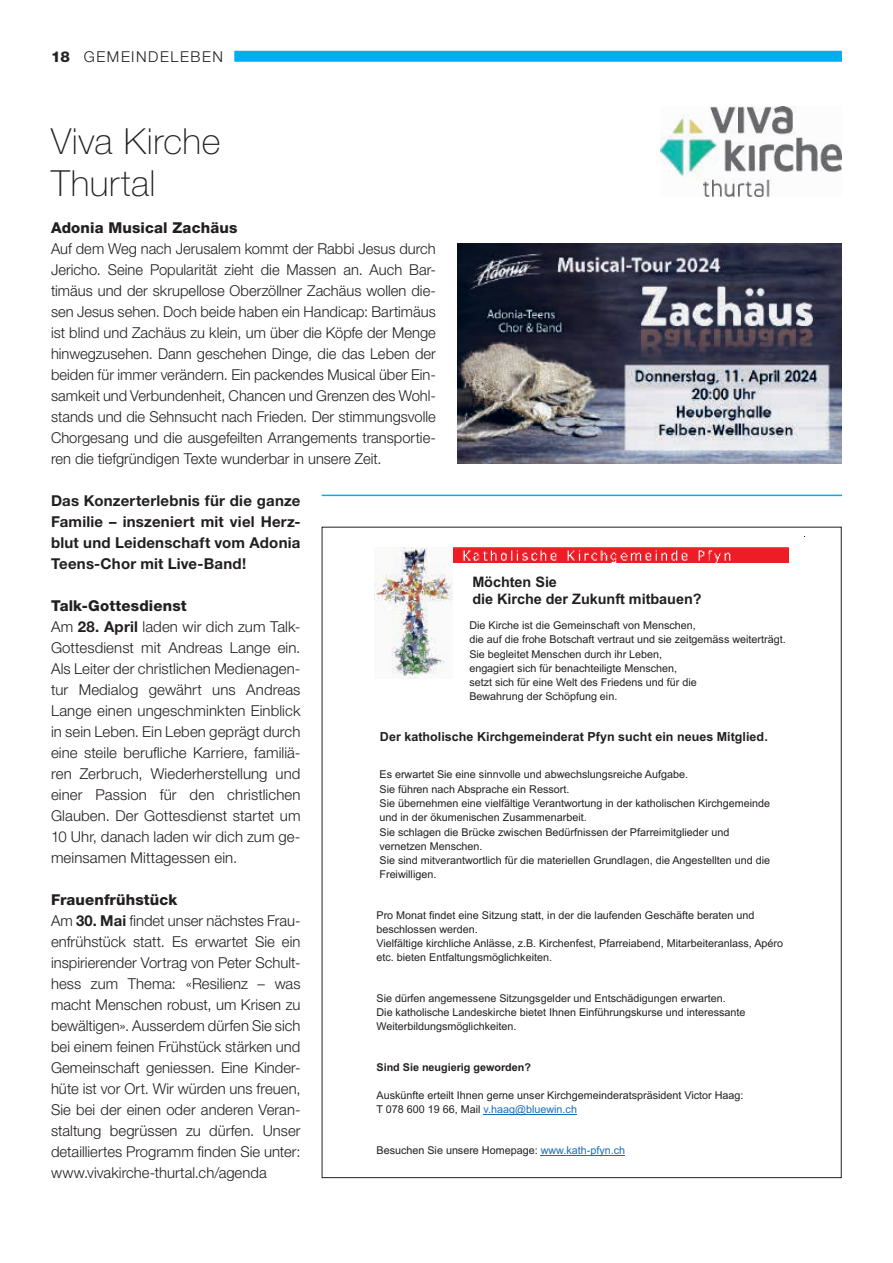
<style>
.page{position:relative;width:893px;height:1263px;background:#fff}
.page>*{position:absolute;margin:0;border:0;box-sizing:border-box;transform-origin:0 0}
.t1{font:100 36px/42px "Helvetica Neue LT Std";letter-spacing:.015em;color:#231f20}
.t2{font:300 15px/21px "Helvetica Neue LT Std";letter-spacing:.005em;color:#231f20}
.t3{font:700 15px/21px "Helvetica Neue LT Std";letter-spacing:.015em;color:#231f20;text-align:justify}
.t4{font:800 15px "Helvetica Neue LT Std";letter-spacing:.01em;color:#231f20}
.t5{font:300 15px "Helvetica Neue LT Std";letter-spacing:.105em;color:#231f20}
.t6{font:700 14.4px/16.6px "Arial";letter-spacing:-.005em;color:#231f20}
.t7{font:700 12.45px "Arial";letter-spacing:.005em;color:#231f20}
.t8{font:10.8px/14.2px "Arial";color:#231f20}
.t9{font:700 10.8px "Arial";color:#231f20}
.s1{font-weight:800}
.s2{font-weight:700}
.s3{color:#196db7}
</style>
<div class="page">
<div style="left:234px;top:51px;width:608px;height:11px;background:#00aeef"></div>
<img style="left:660px;top:107px;width:182px;height:89px">
<img style="left:457px;top:243px;width:385px;height:221px">
<img style="left:453px;top:548px;width:335px;height:15px">
<img style="left:374px;top:547px;width:79px;height:132px">
<hr style="left:484px;top:1114px;width:93px;height:1px;background:#196db7">
<hr style="left:541px;top:1155px;width:84px;height:1px;background:#196db7">
<hr style="left:322px;top:495px;width:520px;height:1px;background:#00aeef">
<p class="t5" style="left:51px;top:47px;width:173px"><span class="s1">18</span> GEMEINDELEBEN</p>
<h1 class="t1" style="left:51px;top:120px;width:171px">Viva Kirche<br>Thurtal</h1>
<p class="t4" style="left:51px;top:219px;width:188px">Adonia Musical Zachäus</p>
<p class="t2" style="left:51px;top:238px;width:386px;text-align:justify">Auf dem Weg nach Jerusalem kommt der Rabbi Jesus durch Jericho. Seine Popularität zieht die Massen an. Auch Bar&shy;timäus und der skrupellose Oberzöllner Zachäus wollen die&shy;sen Jesus sehen. Doch beide haben ein Handicap: Bartimäus ist blind und Zachäus zu klein, um über die Köpfe der Menge hinwegzusehen. Dann geschehen Dinge, die das Leben der beiden für immer verändern. Ein packendes Musical über Ein&shy;samkeit und Verbundenheit, Chancen und Grenzen des Wohl&shy;stands und die Sehnsucht nach Frieden. Der stimmungsvolle Chorgesang und die ausgefeilten Arrangements transportie&shy;ren die tiefgründigen Texte wunderbar in unsere Zeit.</p>
<p class="t3" style="left:51px;top:490px;width:251px">Das Konzerterlebnis für die ganze Familie – inszeniert mit viel Herz&shy;blut und Leidenschaft vom Adonia Teens-Chor mit Live-Band!</p>
<p class="t2" style="left:51px;top:595px;width:251px"><span class="s1">Talk-Gottesdienst<br></span>Am <span class="s2">28. April</span> laden wir dich zum Talk-Gottesdienst mit Andreas Lange ein.<br>Als Leiter der christlichen Medienagen&shy;tur Medialog gewährt uns Andreas Lange einen ungeschminkten Einblick in sein Leben. Ein Leben geprägt durch eine steile berufliche Karriere, familiä&shy;ren Zerbruch, Wiederherstellung und einer Passion für den christlichen Glauben. Der Gottesdienst startet um 10 Uhr, danach laden wir dich zum ge&shy;meinsamen Mittagessen ein.</p>
<p class="t2" style="left:51px;top:889px;width:251px"><span class="s1">Frauenfrühstück<br></span>Am <span class="s2">30. Mai</span> findet unser nächstes Frau&shy;enfrühstück statt. Es erwartet Sie ein inspirierender Vortrag von Peter Schult&shy;hess zum Thema: «Resilienz – was macht Menschen robust, um Krisen zu bewältigen». Ausserdem dürfen Sie sich bei einem feinen Frühstück stärken und Gemeinschaft geniessen. Eine Kinder&shy;hüte ist vor Ort. Wir würden uns freuen, Sie bei der einen oder anderen Veran&shy;staltung begrüssen zu dürfen. Unser detailliertes Programm finden Sie unter: www.vivakirche-thurtal.ch/agenda</p>
<p class="t6" style="left:472px;top:574px;width:231px">Möchten Sie<br>die Kirche der Zukunft mitbauen?</p>
<p class="t8" style="left:469px;top:618px;width:318px">Die Kirche ist die Gemeinschaft von Menschen,<br>die auf die frohe Botschaft vertraut und sie zeitgemäss weiterträgt.<br>Sie begleitet Menschen durch ihr Leben,<br>engagiert sich für benachteiligte Menschen,<br>setzt sich für eine Welt des Friedens und für die<br>Bewahrung der Schöpfung ein.</p>
<p class="t7" style="left:380px;top:728px;width:389px">Der katholische Kirchgemeinderat Pfyn sucht ein neues Mitglied.</p>
<p class="t8" style="left:379px;top:767px;width:392px">Es erwartet Sie eine sinnvolle und abwechslungsreiche Aufgabe.<br>Sie führen nach Absprache ein Ressort.<br>Sie übernehmen eine vielfältige Verantwortung in der katholischen Kirchgemeinde und in der ökumenischen Zusammenarbeit.<br>Sie schlagen die Brücke zwischen Bedürfnissen der Pfarreimitglieder und vernetzen Menschen.<br>Sie sind mitverantwortlich für die materiellen Grundlagen, die Angestellten und die Freiwilligen.</p>
<p class="t8" style="left:376px;top:907px;width:408px">Pro Monat findet eine Sitzung statt, in der die laufenden Geschäfte beraten und beschlossen werden.<br>Vielfältige kirchliche Anlässe, z.B. Kirchenfest, Pfarreiabend, Mitarbeiteranlass, Apéro etc. bieten Entfaltungsmöglichkeiten.</p>
<p class="t8" style="left:376px;top:991px;width:371px">Sie dürfen angemessene Sitzungsgelder und Entschädigungen erwarten.<br>Die katholische Landeskirche bietet Ihnen Einführungskurse und interessante<br>Weiterbildungsmöglichkeiten.</p>
<p class="t9" style="left:376px;top:1059px;width:156px">Sind Sie neugierig geworden?</p>
<p class="t8" style="left:376px;top:1088px;width:369px">Auskünfte erteilt Ihnen gerne unser Kirchgemeinderatspräsident Victor Haag:<br>T 078 600 19 66, Mail <span class="s3">v.haag@bluewin.ch</span></p>
<p class="t8" style="left:376px;top:1143px;width:250px">Besuchen Sie unsere Homepage: <span class="s3">www.kath-pfyn.ch</span></p>
</div>
